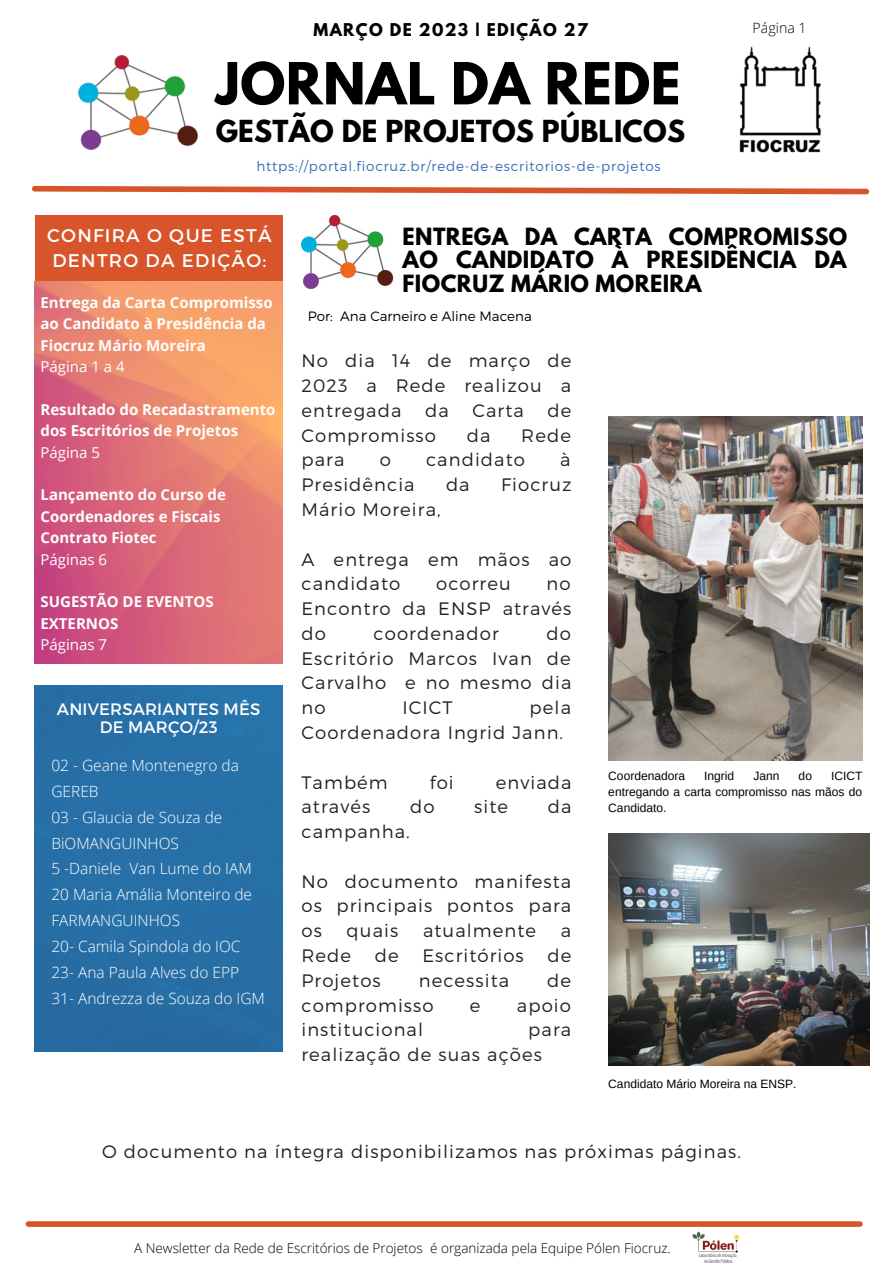
<style>
.page{position:relative;width:894px;height:1264px;background:#fff}
.page>*{position:absolute;margin:0;border:0;box-sizing:border-box;transform-origin:0 0}
.t1{font:700 51.3px "League Spartan";letter-spacing:.01em;color:#000}
.t2{font:700 26.85px "League Spartan";letter-spacing:.01em;color:#000}
.t3{font:700 21px/23.7px "League Spartan";letter-spacing:.02em;color:#000;text-align:justify}
.t4{font:18.3px/24.8px "Montserrat";letter-spacing:.07em;color:#fff}
.t5{font:300 18px/24.8px "Montserrat";letter-spacing:.06em;color:#222;text-align:justify}
.t6{font:16.5px/18px "Montserrat";letter-spacing:.01em;color:#fff;text-align:center}
.t7{font:700 15.6px "League Spartan";letter-spacing:.09em;color:#000}
.t8{font:300 15.45px/26px "Open Sans";color:#fff}
.t9{font:700 15px/21.5px "Open Sans";color:#fff}
.t10{font:15px "Open Sans";color:#fff}
.t11{font:300 14.1px "Open Sans";color:#000}
.t12{font:300 13.5px "Open Sans";color:#000}
.t13{font:300 13.5px "Montserrat";letter-spacing:.06em;color:#366db6}
.t14{font:300 13.5px "Montserrat";color:#000}
.t15{font:12px/16px "Arimo";color:#000;text-align:justify}
</style>
<div class="page">
<img style="left:79px;top:55px;width:119px;height:95px">
<img style="left:739px;top:46px;width:82px;height:107px">
<svg style="left:32px;top:185px;width:838px;height:10px"></svg>
<div style="left:35px;top:215px;width:248px;height:68px;background:#d8552b"></div>
<img style="left:35px;top:282px;width:248px;height:381px">
<div style="left:35px;top:685px;width:248px;height:366px;background:#2770a7"></div>
<div style="left:28px;top:1221px;width:831px;height:5px;background:#d8552b"></div>
<img style="left:690px;top:1226px;width:53px;height:37px">
<img style="left:608px;top:416px;width:254px;height:344px">
<img style="left:301px;top:216px;width:93px;height:73px">
<img style="left:608px;top:833px;width:261px;height:232px">
<p class="t7" style="left:313px;top:22px;width:276px">MARÇO DE 2023 | EDIÇÃO 27</p>
<p class="t11" style="left:752px;top:18px;width:55px">Página 1</p>
<h1 class="t1" style="left:215px;top:58px;width:466px">JORNAL DA REDE</h1>
<h2 class="t2" style="left:215px;top:117px;width:471px">GESTÃO DE PROJETOS PÚBLICOS</h2>
<p class="t13" style="left:256px;top:157px;width:406px">https://portal.fiocruz.br/rede-de-escritorios-de-projetos</p>
<p class="t4" style="left:47px;top:222px;width:226px">CONFIRA O QUE ESTÁ<br>DENTRO DA EDIÇÃO:</p>
<p class="t9" style="left:40px;top:291px;width:233px">Entrega da Carta Compromisso ao Candidato à Presidência da<br>Fiocruz Mário Moreira</p>
<p class="t10" style="left:40px;top:356px;width:86px">Página 1 a 4</p>
<p class="t9" style="left:40px;top:398px;width:236px">Resultado do Recadastramento dos Escritórios de Projetos</p>
<p class="t10" style="left:40px;top:441px;width:61px">Página 5</p>
<p class="t9" style="left:40px;top:484px;width:187px">Lançamento do Curso de<br>Coordenadores e Fiscais<br>Contrato Fiotec</p>
<p class="t10" style="left:40px;top:548px;width:68px">Páginas 6</p>
<p class="t9" style="left:40px;top:591px;width:175px">SUGESTÃO DE EVENTOS<br>EXTERNOS</p>
<p class="t10" style="left:40px;top:634px;width:68px">Páginas 7</p>
<p class="t6" style="left:57px;top:699px;width:205px">ANIVERSARIANTES MÊS<br>DE MARÇO/23</p>
<p class="t8" style="left:51px;top:751px;width:215px">02 - Geane Montenegro da<br>GEREB<br>03 - Glaucia de Souza de<br>BiOMANGUINHOS<br>5 -Daniele Van Lume do IAM<br>20 Maria Amália Monteiro de<br>FARMANGUINHOS<br>20- Camila Spindola do IOC<br>23- Ana Paula Alves do EPP<br>31- Andrezza de Souza do IGM</p>
<p class="t3" style="left:402px;top:227px;width:446px">ENTREGA DA CARTA COMPROMISSO AO CANDIDATO À PRESIDÊNCIA DA FIOCRUZ MÁRIO MOREIRA</p>
<p class="t14" style="left:308px;top:307px;width:225px">Por: Ana Carneiro e Aline Macena</p>
<p class="t5" style="left:301px;top:347px;width:271px">No dia 14 de março de 2023 a Rede realizou a entregada</p>
<p class="t5" style="left:425px;top:397px;width:25px">da</p>
<p class="t5" style="left:472px;top:397px;width:53px">Carta</p>
<p class="t5" style="left:547px;top:397px;width:25px">de</p>
<p class="t5" style="left:301px;top:422px;width:136px">Compromisso</p>
<p class="t5" style="left:466px;top:422px;width:25px">da</p>
<p class="t5" style="left:521px;top:422px;width:51px">Rede</p>
<p class="t5" style="left:301px;top:446px;width:44px">para</p>
<p class="t5" style="left:379px;top:446px;width:13px">o</p>
<p class="t5" style="left:426px;top:446px;width:100px">candidato</p>
<p class="t5" style="left:560px;top:446px;width:12px">à</p>
<p class="t5" style="left:301px;top:471px;width:115px">Presidência</p>
<p class="t5" style="left:446px;top:471px;width:25px">da</p>
<p class="t5" style="left:501px;top:471px;width:72px">Fiocruz</p>
<p class="t5" style="left:301px;top:496px;width:141px">Mário Moreira,</p>
<p class="t5" style="left:301px;top:546px;width:271px">A entrega em mãos ao candidato</p>
<p class="t5" style="left:301px;top:570px;width:271px;text-indent:245px">no Encontro da ENSP através do</p>
<p class="t5" style="left:436px;top:570px;width:76px">ocorreu</p>
<p class="t5" style="left:301px;top:620px;width:271px;text-indent:245px">do Escritório Marcos Ivan de Carvalho e no mesmo dia no</p>
<p class="t5" style="left:373px;top:620px;width:126px">coordenador</p>
<p class="t5" style="left:301px;top:694px;width:271px;text-indent:228px">pela<br>Coordenadora Ingrid Jann.</p>
<p class="t5" style="left:301px;top:769px;width:88px">Também</p>
<p class="t5" style="left:429px;top:769px;width:25px">foi</p>
<p class="t5" style="left:495px;top:769px;width:77px">enviada</p>
<p class="t5" style="left:301px;top:793px;width:70px">através</p>
<p class="t5" style="left:410px;top:793px;width:26px">do</p>
<p class="t5" style="left:474px;top:793px;width:35px">site</p>
<p class="t5" style="left:547px;top:793px;width:25px">da</p>
<p class="t5" style="left:301px;top:818px;width:110px">campanha.</p>
<p class="t5" style="left:301px;top:868px;width:271px">No documento manifesta os principais pontos para os</p>
<p class="t5" style="left:402px;top:694px;width:52px">ICICT</p>
<p class="t5" style="left:346px;top:917px;width:53px">quais</p>
<p class="t5" style="left:423px;top:917px;width:115px">atualmente</p>
<p class="t5" style="left:560px;top:917px;width:12px">a</p>
<p class="t5" style="left:301px;top:942px;width:51px">Rede</p>
<p class="t5" style="left:375px;top:942px;width:25px">de</p>
<p class="t5" style="left:422px;top:942px;width:103px">Escritórios</p>
<p class="t5" style="left:547px;top:942px;width:25px">de</p>
<p class="t5" style="left:301px;top:967px;width:81px">Projetos</p>
<p class="t5" style="left:418px;top:967px;width:92px">necessita</p>
<p class="t5" style="left:547px;top:967px;width:25px">de</p>
<p class="t5" style="left:301px;top:991px;width:133px">compromisso</p>
<p class="t5" style="left:470px;top:991px;width:12px">e</p>
<p class="t5" style="left:517px;top:991px;width:55px">apoio</p>
<p class="t5" style="left:301px;top:1016px;width:123px">institucional</p>
<p class="t5" style="left:301px;top:1016px;width:271px;text-indent:227px">para realização de suas ações</p>
<p class="t15" style="left:608px;top:767px;width:78px">Coordenadora</p>
<p class="t15" style="left:704px;top:767px;width:32px">Ingrid</p>
<p class="t15" style="left:753px;top:767px;width:28px">Jann</p>
<p class="t15" style="left:798px;top:767px;width:15px">do</p>
<p class="t15" style="left:608px;top:767px;width:255px;text-indent:223px">ICICT entregando a carta compromisso nas mãos do Candidato.</p>
<p class="t15" style="left:608px;top:1075px;width:190px">Candidato Mário Moreira na ENSP.</p>
<p class="t5" style="left:102px;top:1138px;width:640px">O documento na íntegra disponibilizamos nas próximas páginas.</p>
<p class="t12" style="left:134px;top:1238px;width:538px">A Newsletter da Rede de Escritórios de Projetos é organizada pela Equipe Pólen Fiocruz.</p>
</div>
